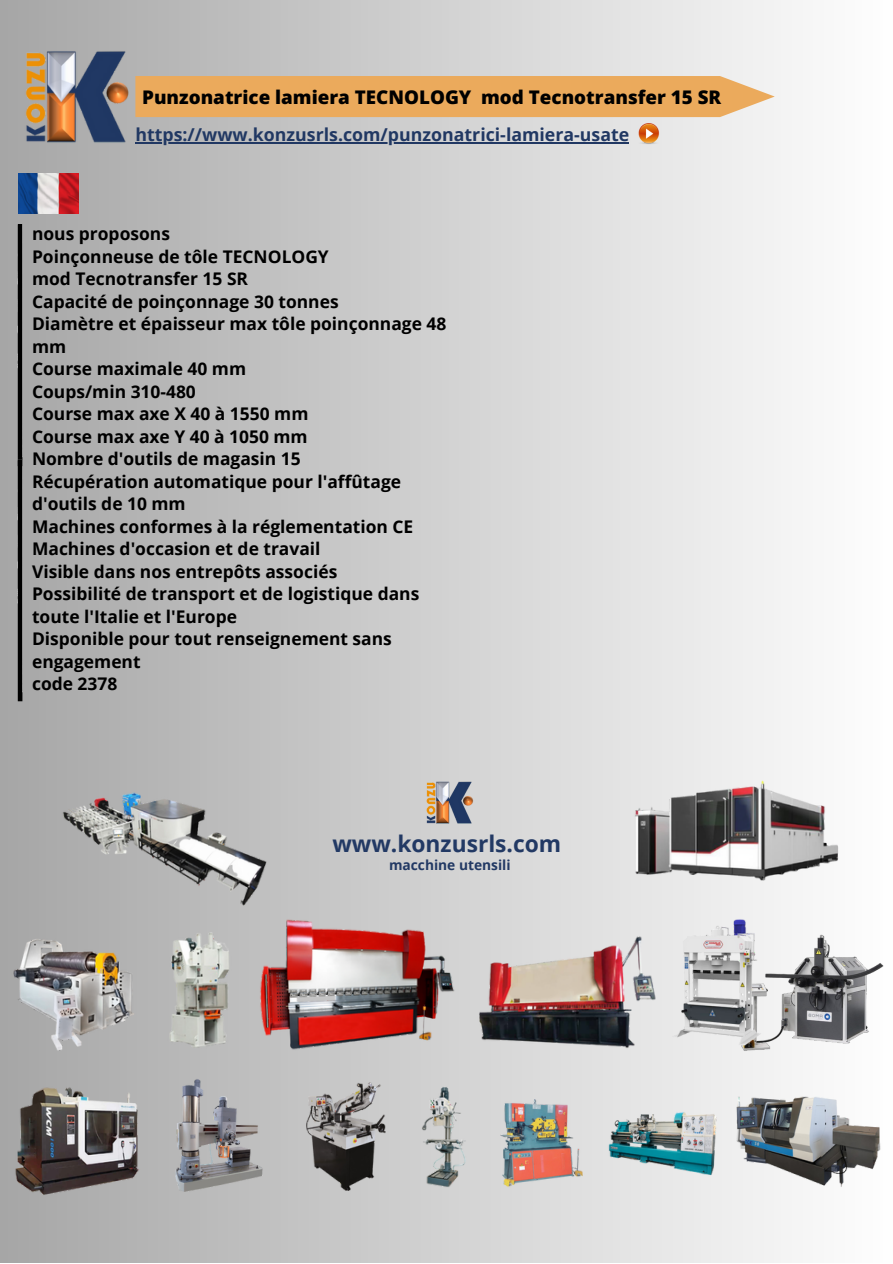
<style>
.page{position:relative;width:893px;height:1264px;background:#fff}
.page>*{position:absolute;margin:0;border:0;box-sizing:border-box;transform-origin:0 0}
.t1{font:700 22.8px "Open Sans";color:#223964}
.t2{font:800 18.75px "Open Sans";color:#000}
.t3{font:700 17.7px "Open Sans";color:#213863}
.t4{font:700 17.4px/22.5px "Open Sans";color:#000}
.t5{font:700 13.8px "Open Sans";color:#223964}
</style>
<div class="page">
<div style="left:0;top:0;width:892px;height:1262px;background:linear-gradient(to right,#a6a6a6,#fefefe)"></div>
<img style="left:466px;top:927px;width:194px;height:134px">
<img style="left:4px;top:936px;width:146px;height:115px">
<img style="left:256px;top:915px;width:202px;height:136px">
<img style="left:421px;top:1086px;width:45px;height:101px">
<img style="left:605px;top:1107px;width:115px;height:72px">
<img style="left:61px;top:789px;width:216px;height:119px">
<img style="left:155px;top:924px;width:89px;height:128px">
<img style="left:12px;top:1080px;width:128px;height:125px">
<img style="left:307px;top:1082px;width:78px;height:107px">
<img style="left:632px;top:780px;width:211px;height:106px">
<img style="left:736px;top:929px;width:153px;height:124px">
<img style="left:423px;top:778px;width:53px;height:49px">
<img style="left:665px;top:914px;width:103px;height:138px">
<img style="left:734px;top:1063px;width:147px;height:146px">
<img style="left:491px;top:1093px;width:100px;height:101px">
<img style="left:173px;top:1078px;width:91px;height:115px">
<img style="left:12px;top:185px;width:13px;height:235px">
<img style="left:12px;top:420px;width:13px;height:322px">
<img style="left:19px;top:174px;width:59px;height:39px">
<img style="left:18px;top:42px;width:117px;height:109px">
<div style="left:135px;top:76px;width:639px;height:41px;background:#ebaa5c"></div>
<img style="left:638px;top:124px;width:21px;height:21px">
<hr style="left:135px;top:142px;width:494px;height:2px;background:#213863">
<p class="t2" style="left:142px;top:84px;width:580px">Punzonatrice lamiera TECNOLOGY mod Tecnotransfer 15 SR</p>
<p class="t3" style="left:135px;top:122px;width:495px">https://www.konzusrls.com/punzonatrici-lamiera-usate</p>
<p class="t4" style="left:32px;top:222px;width:139px">nous proposons</p>
<p class="t4" style="left:32px;top:245px;width:298px">Poinçonneuse de tôle TECNOLOGY</p>
<p class="t4" style="left:32px;top:267px;width:217px">mod Tecnotransfer 15 SR</p>
<p class="t4" style="left:32px;top:290px;width:308px">Capacité de poinçonnage 30 tonnes</p>
<p class="t4" style="left:32px;top:312px;width:416px">Diamètre et épaisseur max tôle poinçonnage 48 mm</p>
<p class="t4" style="left:32px;top:357px;width:215px">Course maximale 40 mm</p>
<p class="t4" style="left:32px;top:379px;width:165px">Coups/min 310-480</p>
<p class="t4" style="left:32px;top:402px;width:278px">Course max axe X 40 à 1550 mm</p>
<p class="t4" style="left:32px;top:424px;width:277px">Course max axe Y 40 à 1050 mm</p>
<p class="t4" style="left:32px;top:447px;width:270px">Nombre d'outils de magasin 15</p>
<p class="t4" style="left:32px;top:469px;width:370px">Récupération automatique pour l'affûtage d'outils de 10 mm</p>
<p class="t4" style="left:32px;top:514px;width:383px">Machines conformes à la réglementation CE</p>
<p class="t4" style="left:32px;top:537px;width:290px">Machines d'occasion et de travail</p>
<p class="t4" style="left:32px;top:559px;width:307px">Visible dans nos entrepôts associés</p>
<p class="t4" style="left:32px;top:582px;width:389px">Possibilité de transport et de logistique dans toute l'Italie et l'Europe</p>
<p class="t4" style="left:32px;top:627px;width:361px">Disponible pour tout renseignement sans engagement</p>
<p class="t4" style="left:32px;top:672px;width:87px">code 2378</p>
<p class="t1" style="left:332px;top:828px;width:230px">www.konzusrls.com</p>
<p class="t5" style="left:389px;top:855px;width:123px">macchine utensili</p>
</div>
